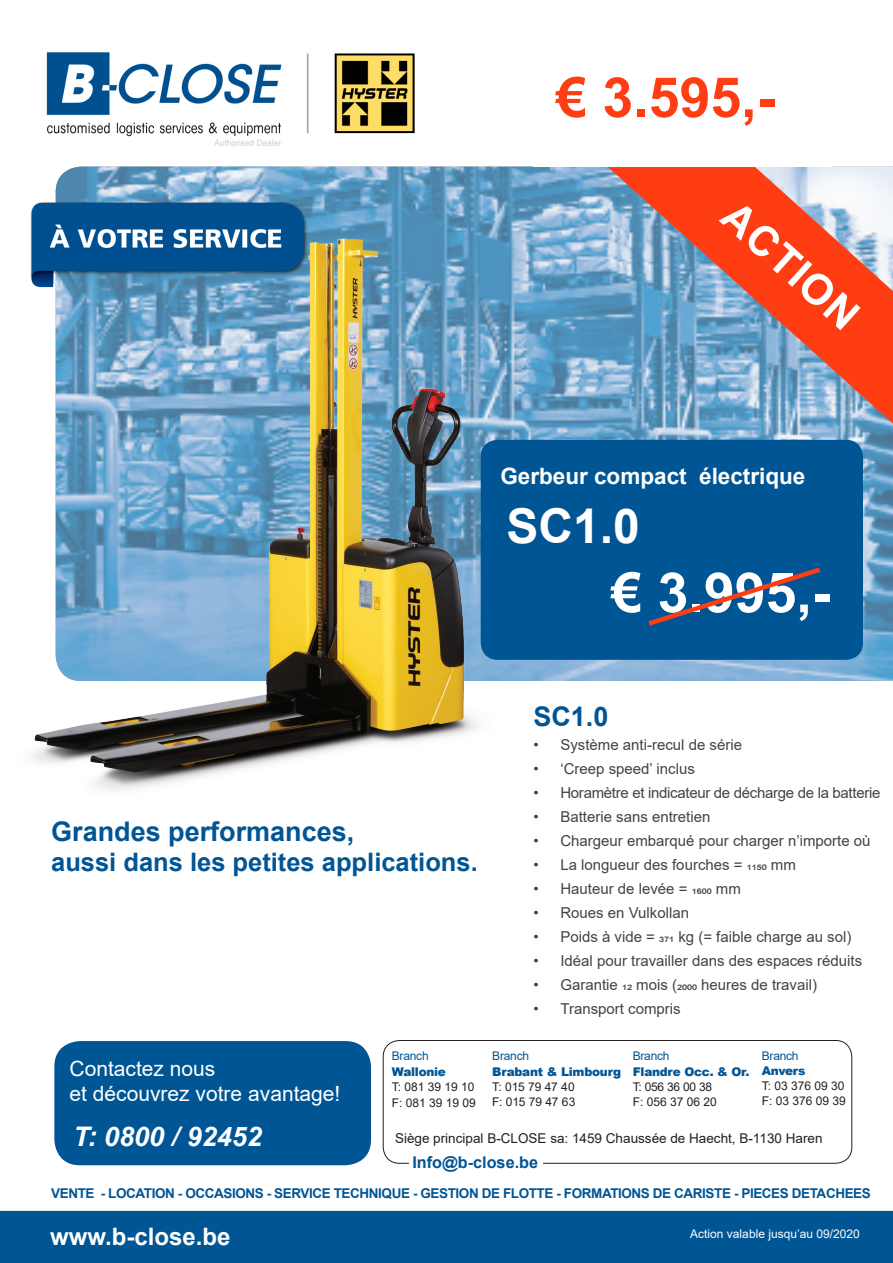
<style>
.page{position:relative;width:893px;height:1263px;background:#fff}
.page>*{position:absolute;margin:0;border:0;box-sizing:border-box;transform-origin:0 0}
.t1{font:700 55.5px "Arial";color:#fff}
.t2{font:700 55.5px "Arial";color:#ff3d13}
.t3{font:700 48px "Arial";color:#fff}
.t4{font:700 42px "Arial";color:#fff}
.t5{font:700 27px "Arial";color:#005595}
.t6{font:italic 700 27px "Arial";color:#fff}
.t7{font:700 25.5px "Arial";color:#005595}
.t8{font:700 24px "Arial";color:#fff}
.t9{font:700 22.5px "Arial";color:#fff}
.t10{font:21px "Arial";color:#fff}
.t11{font:700 16.2px "Arial";color:#005595}
.t12{font:15px "Arial";color:#414345}
.t13{font:15px "Arial";letter-spacing:-.02em;color:#414345}
.t14{font:700 13.5px "Arial";letter-spacing:-.03em;color:#005595}
.t15{font:13.5px "Arial";color:#231f20}
.t16{font:12px "Arial";color:#231f20}
.t17{font:900 12px "Arial";letter-spacing:-.02em;color:#005595}
.t18{font:12px "Arial";color:#fff}
.t19{font:12px "Arial";letter-spacing:-.02em;color:#005595}
</style>
<div class="page">
<img style="left:66px;top:167px;width:827px;height:514px">
<div style="left:54px;top:1041px;width:317px;height:124px;background:#005595;border-radius:26px"></div>
<img style="left:39px;top:171px;width:290px;height:32px">
<div style="left:0;top:1211px;width:893px;height:52px;background:#005595"></div>
<img style="left:46px;top:52px;width:369px;height:94px">
<div style="left:481px;top:440px;width:382px;height:220px;background:#005595;border-radius:17px"></div>
<svg style="left:594px;top:166px;width:299px;height:258px;background:#b3878c"></svg>
<div style="left:533px;top:72px;width:300px;height:95px;background:#fff"></div>
<img style="left:30px;top:203px;width:461px;height:587px">
<svg style="left:648px;top:567px;width:173px;height:59px"></svg>
<div style="left:383px;top:1040px;width:469px;height:124px;border:1px solid #231f20;border-radius:16px"></div>
<div style="left:409px;top:1156px;width:133px;height:14px;background:#fff"></div>
<p class="t2" style="left:556px;top:58px;width:221px">€ 3.595,-</p>
<p class="t4" style="left:748px;top:188px;width:169px;rotate:42deg">ACTION</p>
<p class="t9" style="left:500px;top:460px;width:307px">Gerbeur compact électrique</p>
<p class="t3" style="left:506px;top:492px;width:135px">SC1.0</p>
<p class="t1" style="left:611px;top:554px;width:221px">€ 3.995,-</p>
<p class="t5" style="left:51px;top:812px;width:305px">Grandes performances,</p>
<p class="t7" style="left:51px;top:844px;width:428px">aussi dans les petites applications.</p>
<p class="t5" style="left:533px;top:697px;width:77px">SC1.0</p>
<p class="t12" style="left:533px;top:734px;width:210px">• Système anti-recul de série</p>
<p class="t12" style="left:533px;top:758px;width:163px">• ‘Creep speed’ inclus</p>
<p class="t13" style="left:533px;top:782px;width:349px">• Horamètre et indicateur de décharge de la batterie</p>
<p class="t12" style="left:533px;top:806px;width:179px">• Batterie sans entretien</p>
<p class="t12" style="left:533px;top:830px;width:339px">• Chargeur embarqué pour charger n’importe où</p>
<p class="t12" style="left:533px;top:854px;width:264px">• La longueur des fourches = 1150 mm</p>
<p class="t12" style="left:533px;top:878px;width:209px">• Hauteur de levée = 1600 mm</p>
<p class="t12" style="left:533px;top:902px;width:157px">• Roues en Vulkollan</p>
<p class="t12" style="left:533px;top:926px;width:319px">• Poids à vide = 371 kg (= faible charge au sol)</p>
<p class="t12" style="left:533px;top:950px;width:330px">• Idéal pour travailler dans des espaces réduits</p>
<p class="t12" style="left:533px;top:974px;width:285px">• Garantie 12 mois (2000 heures de travail)</p>
<p class="t12" style="left:533px;top:998px;width:149px">• Transport compris</p>
<p class="t10" style="left:70px;top:1054px;width:147px">Contactez nous</p>
<p class="t10" style="left:70px;top:1079px;width:272px">et découvrez votre avantage!</p>
<p class="t6" style="left:73px;top:1119px;width:190px">T: 0800 / 92452</p>
<p class="t19" style="left:633px;top:1047px;width:38px">Branch</p>
<p class="t17" style="left:633px;top:1062px;width:118px">Flandre Occ. &amp; Or.</p>
<p class="t16" style="left:633px;top:1078px;width:81px">T: 056 36 00 38</p>
<p class="t16" style="left:633px;top:1094px;width:86px">F: 056 37 06 20</p>
<p class="t15" style="left:395px;top:1129px;width:429px">Siège principal B-CLOSE sa: 1459 Chaussée de Haecht, B-1130 Haren</p>
<p class="t19" style="left:392px;top:1048px;width:38px">Branch</p>
<p class="t17" style="left:392px;top:1063px;width:56px">Wallonie</p>
<p class="t16" style="left:392px;top:1079px;width:84px">T: 081 39 19 10</p>
<p class="t16" style="left:392px;top:1094px;width:86px">F: 081 39 19 09</p>
<p class="t19" style="left:492px;top:1048px;width:38px">Branch</p>
<p class="t17" style="left:492px;top:1063px;width:130px">Brabant &amp; Limbourg</p>
<p class="t16" style="left:492px;top:1078px;width:84px">T: 015 79 47 40</p>
<p class="t16" style="left:492px;top:1093px;width:85px">F: 015 79 47 63</p>
<p class="t19" style="left:762px;top:1048px;width:38px">Branch</p>
<p class="t17" style="left:762px;top:1062px;width:45px">Anvers</p>
<p class="t16" style="left:762px;top:1078px;width:84px">T: 03 376 09 30</p>
<p class="t16" style="left:762px;top:1093px;width:86px">F: 03 376 09 39</p>
<p class="t11" style="left:412px;top:1151px;width:127px">Info@b-close.be</p>
<p class="t14" style="left:51px;top:1184px;width:821px">VENTE - LOCATION - OCCASIONS - SERVICE TECHNIQUE - GESTION DE FLOTTE - FORMATIONS DE CARISTE - PIECES DETACHEES</p>
<p class="t8" style="left:50px;top:1219px;width:182px">www.b-close.be</p>
<p class="t18" style="left:690px;top:1225px;width:171px">Action valable jusqu’au 09/2020</p>
</div>
